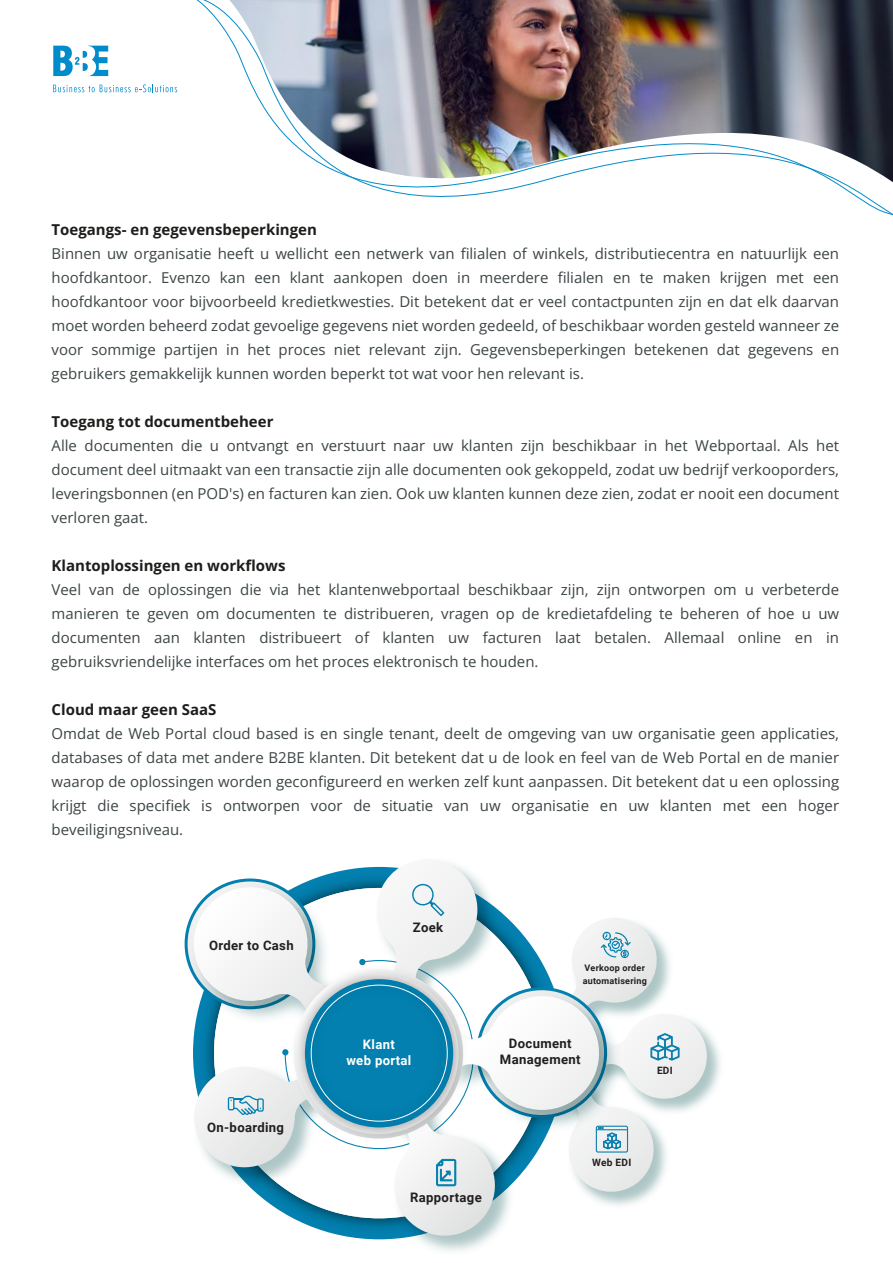
<style>
.page{position:relative;width:893px;height:1263px;background:#fff}
.page>*{position:absolute;margin:0;border:0;box-sizing:border-box;transform-origin:0 0}
.t1{font:15px/24px "Open Sans";color:#3c4445;text-align:justify}
.t2{font:700 15px "Open Sans";color:#1d1d1b}
.t3{font:700 13.05px/15px "Roboto";letter-spacing:.025em;color:#231f20;text-align:center}
.t4{font:700 13.05px/15.8px "Roboto";letter-spacing:.025em;color:#fff;text-align:center}
.t5{font:700 10.05px "Roboto";letter-spacing:.025em;color:#231f20}
.t6{font:700 9px/12px "Roboto";letter-spacing:.025em;color:#231f20}
</style>
<div class="page">
<svg style="left:53px;top:45px;width:55px;height:31px"></svg>
<svg style="left:53px;top:84px;width:111px;height:8px"></svg>
<img style="left:196px;top:0;width:697px;height:216px">
<svg style="left:187px;top:862px;width:524px;height:379px"></svg>
<p class="t2" style="left:52px;top:220px;width:267px">Toegangs- en gegevensbeperkingen</p>
<p class="t1" style="left:52px;top:241px;width:789px">Binnen uw organisatie heeft u wellicht een netwerk van filialen of winkels, distributiecentra en natuurlijk een hoofdkantoor. Evenzo kan een klant aankopen doen in meerdere filialen en te maken krijgen met een hoofdkantoor voor bijvoorbeeld kredietkwesties. Dit betekent dat er veel contactpunten zijn en dat elk daarvan moet worden beheerd zodat gevoelige gegevens niet worden gedeeld, of beschikbaar worden gesteld wanneer ze voor sommige partijen in het proces niet relevant zijn. Gegevensbeperkingen betekenen dat gegevens en gebruikers gemakkelijk kunnen worden beperkt tot wat voor hen relevant is.</p>
<p class="t2" style="left:52px;top:412px;width:223px">Toegang tot documentbeheer</p>
<p class="t1" style="left:52px;top:433px;width:789px">Alle documenten die u ontvangt en verstuurt naar uw klanten zijn beschikbaar in het Webportaal. Als het document deel uitmaakt van een transactie zijn alle documenten ook gekoppeld, zodat uw bedrijf verkooporders, leveringsbonnen (en POD's) en facturen kan zien. Ook uw klanten kunnen deze zien, zodat er nooit een document verloren gaat.</p>
<p class="t2" style="left:52px;top:556px;width:235px">Klantoplossingen en workflows</p>
<p class="t1" style="left:52px;top:577px;width:789px">Veel van de oplossingen die via het klantenwebportaal beschikbaar zijn, zijn ontworpen om u verbeterde manieren te geven om documenten te distribueren, vragen op de kredietafdeling te beheren of hoe u uw documenten aan klanten distribueert of klanten uw facturen laat betalen. Allemaal online en in gebruiksvriendelijke interfaces om het proces elektronisch te houden.</p>
<p class="t2" style="left:52px;top:700px;width:166px">Cloud maar geen SaaS</p>
<p class="t1" style="left:52px;top:721px;width:789px">Omdat de Web Portal cloud based is en single tenant, deelt de omgeving van uw organisatie geen applicaties, databases of data met andere B2BE klanten. Dit betekent dat u de look en feel van de Web Portal en de manier waarop de oplossingen worden geconfigureerd en werken zelf kunt aanpassen. Dit betekent dat u een oplossing krijgt die specifiek is ontworpen voor de situatie van uw organisatie en uw klanten met een hoger beveiligingsniveau.</p>
<p class="t3" style="left:209px;top:937px;width:86px">Order to Cash</p>
<p class="t3" style="left:207px;top:1119px;width:78px">On-boarding</p>
<p class="t3" style="left:413px;top:919px;width:32px">Zoek</p>
<p class="t4" style="left:346px;top:1036px;width:67px">Klant<br>web portal</p>
<p class="t6" style="left:583px;top:962px;width:66px">Verkoop order automatisering</p>
<p class="t3" style="left:500px;top:1036px;width:82px">Document<br>Management</p>
<p class="t5" style="left:657px;top:1063px;width:17px">EDI</p>
<p class="t3" style="left:410px;top:1189px;width:73px">Rapportage</p>
<p class="t5" style="left:592px;top:1155px;width:41px">Web EDI</p>
</div>
